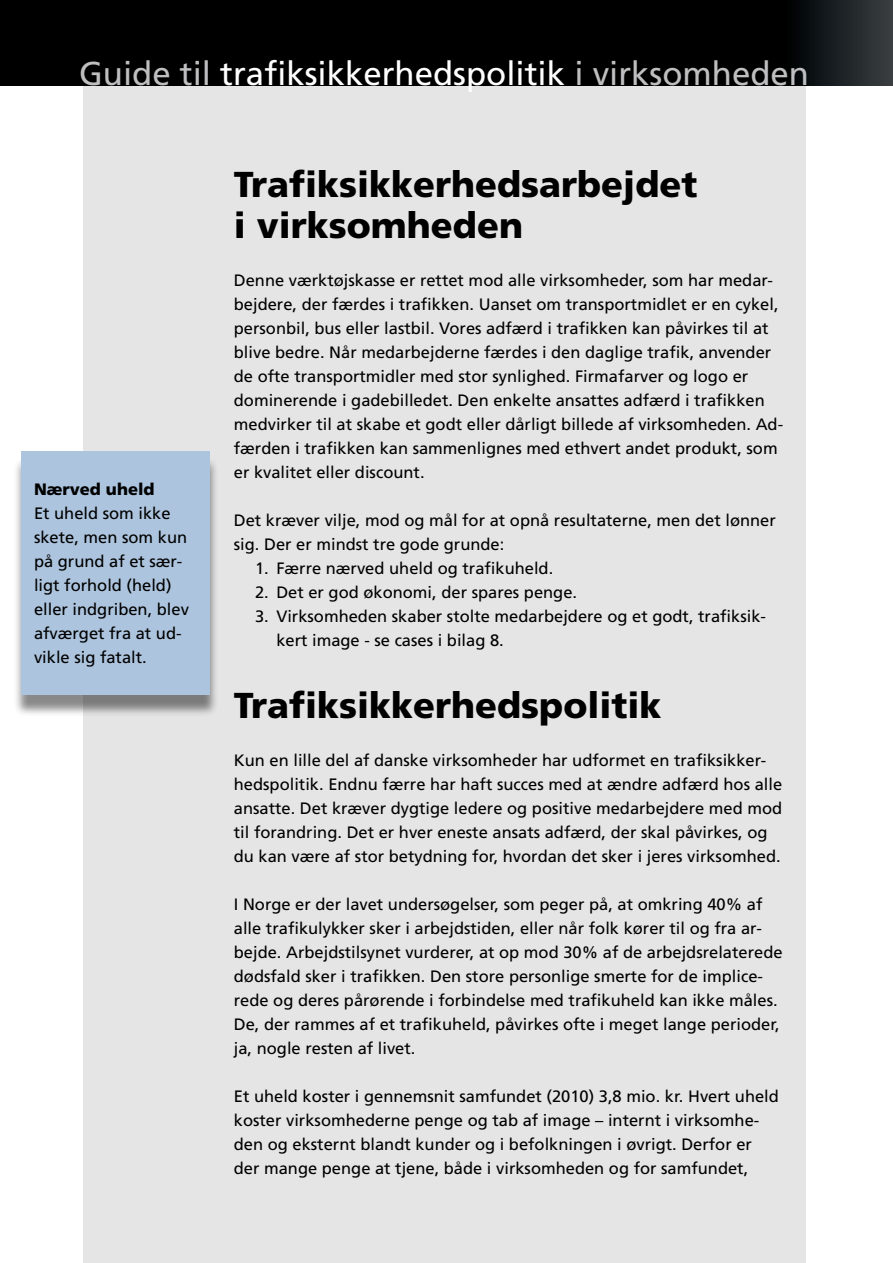
<style>
.page{position:relative;width:893px;height:1263px;background:#fff}
.page>*{position:absolute;margin:0;border:0;box-sizing:border-box;transform-origin:0 0}
.t1{font:900 36px/40.5px "Frutiger LT Std";color:#000}
.t2{font:33px "Frutiger LT Std";color:#fff}
.t3{font:16.5px/24px "Frutiger LT Std";color:#000}
.t4{font:900 16.5px "Frutiger LT Std";color:#000}
.s1{color:#bfbfc1}
</style>
<div class="page">
<div style="left:83px;top:85px;width:723px;height:1178px;background:#e6e5e6"></div>
<div style="left:0;top:0;width:893px;height:85px;background:#000"></div>
<div style="left:784px;top:0;width:109px;height:85px;background:linear-gradient(to right,#000001,#3b3f43)"></div>
<div style="left:13px;top:457px;width:205px;height:260px;background:#000;opacity:.47"></div>
<div style="left:21px;top:451px;width:189px;height:243px;background:#acc4dd"></div>
<h2 class="t2" style="left:79px;top:54px;width:731px"><span class="s1">Guide til</span> trafiksikkerhedspolitik <span class="s1">i virksomheden</span></h2>
<p class="t4" style="left:34px;top:479px;width:122px">Nærved uheld</p>
<p class="t3" style="left:34px;top:501px;width:156px">Et uheld som ikke skete, men som kun på grund af et sær&shy;ligt forhold (held) eller indgriben, blev afværget fra at ud&shy;vikle sig fatalt.</p>
<h1 class="t1" style="left:234px;top:164px;width:465px">Trafiksikkerhedsarbejdet i virksomheden</h1>
<p class="t3" style="left:234px;top:268px;width:551px">Denne værktøjskasse er rettet mod alle virksomheder, som har medar&shy;bejdere, der færdes i trafikken. Uanset om transportmidlet er en cykel, personbil, bus eller lastbil. Vores adfærd i trafikken kan påvirkes til at blive bedre. Når medarbejderne færdes i den daglige trafik, anvender de ofte transportmidler med stor synlighed. Firmafarver og logo er dominerende i gadebilledet. Den enkelte ansattes adfærd i trafikken medvirker til at skabe et godt eller dårligt billede af virksomheden. Ad&shy;færden i trafikken kan sammenlignes med ethvert andet produkt, som er kvalitet eller discount.</p>
<p class="t3" style="left:234px;top:508px;width:543px">Det kræver vilje, mod og mål for at opnå resultaterne, men det lønner sig. Der er mindst tre gode grunde:</p>
<p class="t3" style="left:255px;top:556px;width:300px">1. Færre nærved uheld og trafikuheld.</p>
<p class="t3" style="left:255px;top:580px;width:323px">2. Det er god økonomi, der spares penge.</p>
<p class="t3" style="left:276px;top:604px;width:491px;text-indent:-21px">3. Virksomheden skaber stolte medarbejdere og et godt, trafiksik&shy;kert image - se cases i bilag 8.</p>
<h1 class="t1" style="left:234px;top:685px;width:429px">Trafiksikkerhedspolitik</h1>
<p class="t3" style="left:234px;top:748px;width:550px">Kun en lille del af danske virksomheder har udformet en trafiksikker&shy;hedspolitik. Endnu færre har haft succes med at ændre adfærd hos alle ansatte. Det kræver dygtige ledere og positive medarbejdere med mod til forandring. Det er hver eneste ansats adfærd, der skal påvirkes, og du kan være af stor betydning for, hvordan det sker i jeres virksomhed.</p>
<p class="t3" style="left:234px;top:892px;width:550px">I Norge er der lavet undersøgelser, som peger på, at omkring 40% af alle trafikulykker sker i arbejdstiden, eller når folk kører til og fra ar&shy;bejde. Arbejdstilsynet vurderer, at op mod 30% af de arbejdsrelaterede dødsfald sker i trafikken. Den store personlige smerte for de implice&shy;rede og deres pårørende i forbindelse med trafikuheld kan ikke måles.<br>De, der rammes af et trafikuheld, påvirkes ofte i meget lange perioder, ja, nogle resten af livet.</p>
<p class="t3" style="left:234px;top:1084px;width:546px">Et uheld koster i gennemsnit samfundet (2010) 3,8 mio. kr. Hvert uheld koster virksomhederne penge og tab af image – internt i virksomhe&shy;den og eksternt blandt kunder og i befolkningen i øvrigt. Derfor er der mange penge at tjene, både i virksomheden og for samfundet,</p>
</div>
